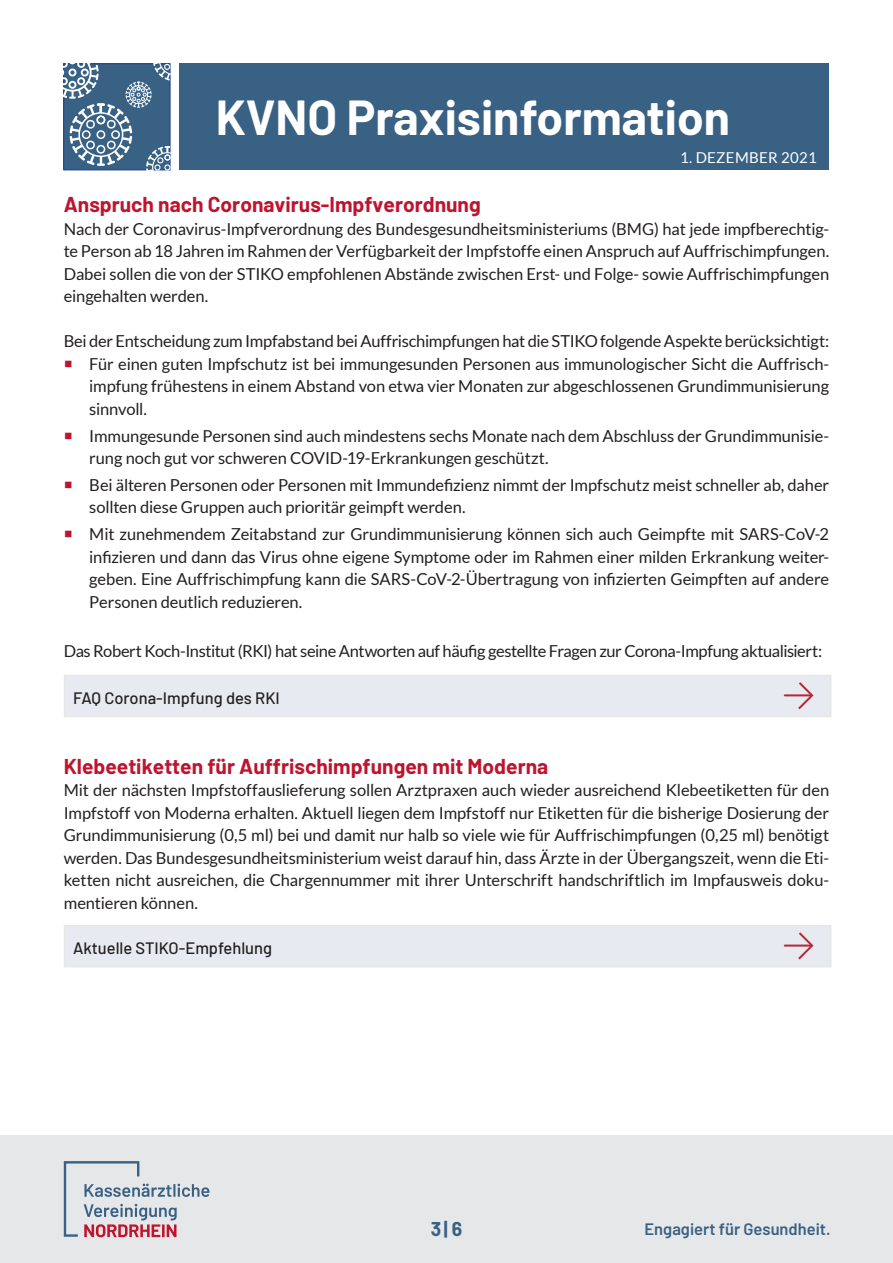
<style>
.page{position:relative;width:893px;height:1263px;background:#fff}
.page>*{position:absolute;margin:0;border:0;box-sizing:border-box;transform-origin:0 0}
.t1{font:700 48px "Barlow";color:#fff}
._3_0_-_Numerische_Au{font:700 21px "Barlow";color:#c0142e}
.t2{font:700 19.5px "Barlow";color:#396184}
._3_0_-_Numerische_Au-2{font:16.5px/22.5px "Lato";letter-spacing:-.01em;color:#231f20;text-align:justify}
._3_0_-_Numerische_Au-3{font:16.5px "Lato";letter-spacing:-.03em;color:#231f20}
.t3{font:500 16.5px "Barlow";color:#231f20}
.t4{font:600 16.5px "Barlow";color:#396184}
.t5{font:15px "Lato";letter-spacing:.02em;color:#fff}
.s1{color:#c0142e}
</style>
<div class="page">
<div style="left:180px;top:64px;width:649px;height:106px;background:#396184"></div>
<svg style="left:64px;top:64px;width:106px;height:106px;background:#5c7d9a"></svg>
<div style="left:0;top:1135px;width:893px;height:128px;background:#e6e7e9"></div>
<svg style="left:64px;top:1161px;width:145px;height:76px"></svg>
<div style="left:64px;top:925px;width:767px;height:42px;background:#e7eaf0"></div>
<svg style="left:796px;top:932px;width:18px;height:28px"></svg>
<hr style="left:785px;top:944px;width:26px;height:2px;background:#b72837">
<div style="left:64px;top:675px;width:767px;height:42px;background:#e7eaf0"></div>
<svg style="left:796px;top:682px;width:18px;height:28px"></svg>
<hr style="left:785px;top:694px;width:26px;height:2px;background:#b72837">
<h1 class="t1" style="left:216px;top:82px;width:516px">KVNO Praxisinformation</h1>
<p class="t5" style="left:680px;top:149px;width:138px">1. DEZEMBER 2021</p>
<p class="_3_0_-_Numerische_Au" style="left:64px;top:189px;width:418px">Anspruch nach Coronavirus-Impfverordnung</p>
<p class="_3_0_-_Numerische_Au-2" style="left:64px;top:218px;width:767px">Nach der Coronavirus-Impfverordnung des Bundesgesundheitsministeriums (BMG) hat jede impfberechtig&shy;te Person ab 18 Jahren im Rahmen der Verfügbarkeit der Impfstoffe einen Anspruch auf Auffrischimpfungen.<br>Dabei sollen die von der STIKO empfohlenen Abstände zwischen Erst- und Folge- sowie Auffrischimpfungen eingehalten werden.</p>
<p class="_3_0_-_Numerische_Au-2" style="left:64px;top:330px;width:767px">Bei der Entscheidung zum Impfabstand bei Auffrischimpfungen hat die STIKO folgende Aspekte berücksichtigt:</p>
<p class="_3_0_-_Numerische_Au-2" style="left:89px;top:353px;width:741px;text-indent:-26px"><span class="s1">○</span> Für einen guten Impfschutz ist bei immungesunden Personen aus immunologischer Sicht die Auffrisch&shy;impfung frühestens in einem Abstand von etwa vier Monaten zur abgeschlossenen Grundimmunisierung sinnvoll.</p>
<p class="_3_0_-_Numerische_Au-2" style="left:89px;top:424px;width:741px;text-indent:-26px"><span class="s1">○</span> Immungesunde Personen sind auch mindestens sechs Monate nach dem Abschluss der Grundimmunisie&shy;rung noch gut vor schweren COVID-19-Erkrankungen geschützt.</p>
<p class="_3_0_-_Numerische_Au-2" style="left:89px;top:474px;width:741px;text-indent:-26px"><span class="s1">○</span> Bei älteren Personen oder Personen mit Immundefizienz nimmt der Impfschutz meist schneller ab, daher sollten diese Gruppen auch prioritär geimpft werden.</p>
<p class="_3_0_-_Numerische_Au-2" style="left:89px;top:523px;width:741px;text-indent:-26px"><span class="s1">○</span> Mit zunehmendem Zeitabstand zur Grundimmunisierung können sich auch Geimpfte mit SARS-CoV-2 infizieren und dann das Virus ohne eigene Symptome oder im Rahmen einer milden Erkrankung weiter&shy;geben. Eine Auffrischimpfung kann die SARS-CoV-2-Übertragung von infizierten Geimpften auf andere Personen deutlich reduzieren.</p>
<p class="_3_0_-_Numerische_Au-3" style="left:64px;top:642px;width:760px">Das Robert Koch-Institut (RKI) hat seine Antworten auf häufig gestellte Fragen zur Corona-Impfung aktualisiert:</p>
<p class="t3" style="left:73px;top:686px;width:208px">FAQ Corona-Impfung des RKI</p>
<p class="_3_0_-_Numerische_Au" style="left:64px;top:751px;width:486px">Klebeetiketten für Auffrischimpfungen mit Moderna</p>
<p class="_3_0_-_Numerische_Au-2" style="left:64px;top:779px;width:767px">Mit der nächsten Impfstoffauslieferung sollen Arztpraxen auch wieder ausreichend Klebeetiketten für den Impfstoff von Moderna erhalten. Aktuell liegen dem Impfstoff nur Etiketten für die bisherige Dosierung der Grundimmunisierung (0,5 ml) bei und damit nur halb so viele wie für Auffrischimpfungen (0,25 ml) benötigt werden. Das Bundesgesundheitsministerium weist darauf hin, dass Ärzte in der Übergangszeit, wenn die Eti&shy;ketten nicht ausreichen, die Chargennummer mit ihrer Unterschrift handschriftlich im Impfausweis doku&shy;mentieren können.</p>
<p class="t3" style="left:73px;top:936px;width:200px">Aktuelle STIKO-Empfehlung</p>
<p class="t2" style="left:431px;top:1214px;width:33px">3| 6</p>
<p class="t4" style="left:645px;top:1217px;width:188px">Engagiert für Gesundheit.</p>
</div>
